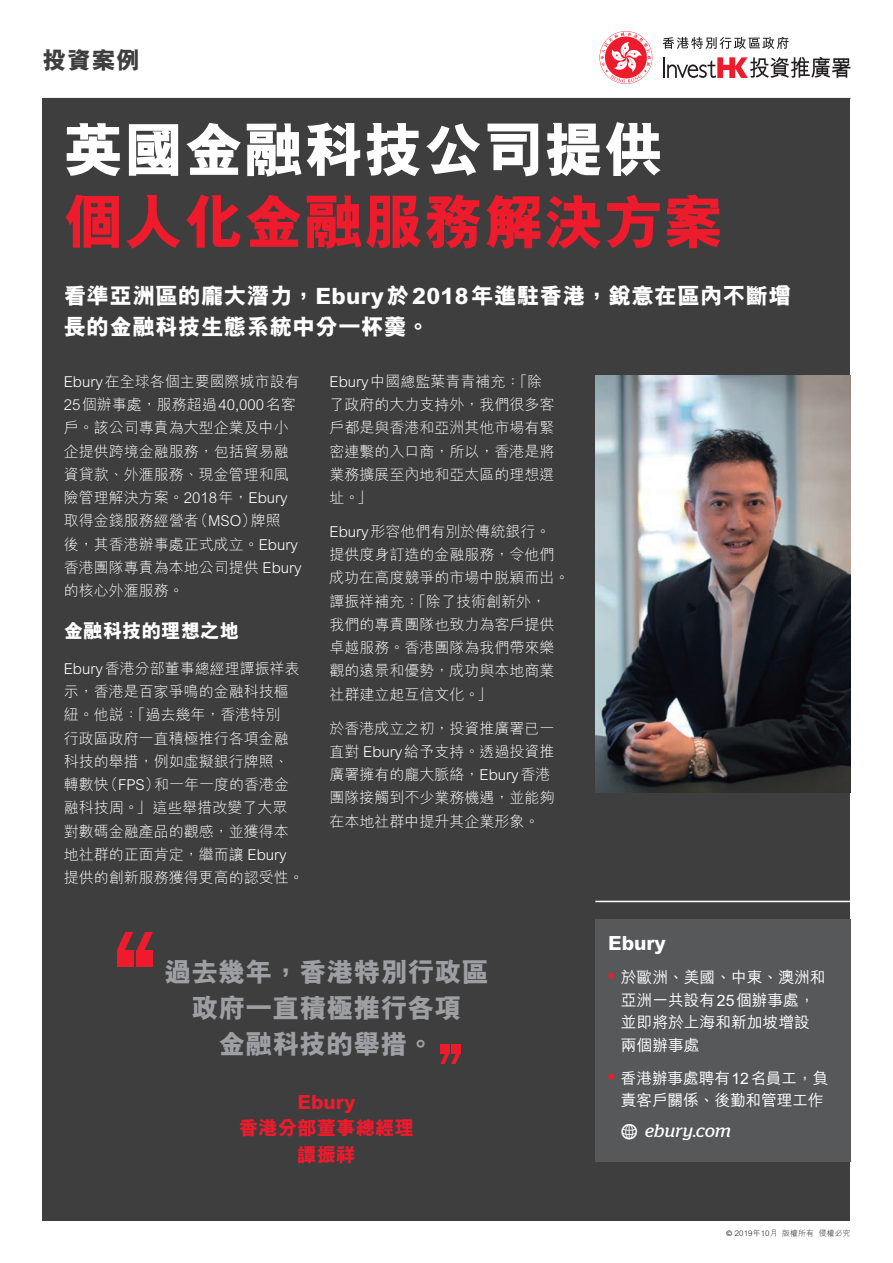
<style>
.page{position:relative;width:893px;height:1263px;background:#fff}
.page>*{position:absolute;margin:0;border:0;box-sizing:border-box;transform-origin:0 0}
.t1{font:800 60px "M Hei HK";color:#ee1b2d}
.t2{font:800 60px "M Hei HK";color:#fff}
.t3{font:800 27px/36px "M Hei HK";color:#9d9fa2;text-align:center}
.t4{font:800 24px "M Hei HK";color:#3e3e3f}
.t5{font:800 22.5px/31.5px "M Hei HK";letter-spacing:.015em;color:#fff}
.t6{font:800 19.5px/26.7px "M Hei HK";color:#ee1b2d;text-align:center}
.t7{font:800 19.5px "M Hei HK";color:#fff}
.t8{font:italic 18px "Stag";letter-spacing:.025em;color:#fff}
.t9{font:500 15.75px/22.5px "M Hei HK";color:#fff}
.t10{font:300 15px/23.2px "M Hei HK";color:#fff}
.t11{font:300 7.8px "M Hei HK";letter-spacing:.02em;color:#231f20}
.s1{font-family:"Modern Pictograms";font-style:normal;font-size:24px}
.s2{font-family:"Frutiger"}
</style>
<div class="page">
<svg style="left:662px;top:37px;width:127px;height:12px"></svg>
<svg style="left:600px;top:32px;width:51px;height:51px"></svg>
<hr style="left:663px;top:57px;width:2px;height:21px;background:#231f20">
<svg style="left:667px;top:57px;width:183px;height:21px"></svg>
<div style="left:43px;top:98px;width:807px;height:1122px;background:#3e3e3f"></div>
<div style="left:595px;top:919px;width:255px;height:243px;background:#57585a"></div>
<hr style="left:595px;top:901px;width:268px;height:1px;background:#fff">
<div style="left:117px;top:950px;width:16px;height:17px;background:#ee1b2d"></div>
<div style="left:137px;top:950px;width:16px;height:17px;background:#ee1b2d"></div>
<svg style="left:117px;top:932px;width:36px;height:18px"></svg>
<div style="left:451px;top:1045px;width:9px;height:9px;background:#ee1b2d"></div>
<div style="left:440px;top:1045px;width:9px;height:9px;background:#ee1b2d"></div>
<svg style="left:440px;top:1054px;width:20px;height:10px"></svg>
<img style="left:595px;top:376px;width:255px;height:416px">
<h3 class="t4" style="left:43px;top:44px;width:99px">投資案例</h3>
<h1 class="t2" style="left:64px;top:110px;width:601px">英國金融科技公司提供</h1>
<h1 class="t1" style="left:64px;top:182px;width:661px">個人化金融服務解決方案</h1>
<h3 class="t5" style="left:64px;top:280px;width:729px">看準亞洲區的龐大潛力，Ebury於2018年進駐香港，銳意在區內不斷增長的金融科技生態系統中分一杯羹。</h3>
<p class="t10" style="left:64px;top:369px;width:239px">Ebury在全球各個主要國際城市設有<br>25個辦事處，服務超過40,000名客戶。該公司專責為大型企業及中小企提供跨境金融服務，包括貿易融資貸款、外滙服務、現金管理和風險管理解決方案。2018年，Ebury取得金錢服務經營者（MSO）牌照<br>後，其香港辦事處正式成立。Ebury香港團隊專責為本地公司提供 Ebury的核心外滙服務。</p>
<h3 class="t7" style="left:64px;top:618px;width:177px">金融科技的理想之地</h3>
<p class="t10" style="left:64px;top:656px;width:241px">Ebury香港分部董事總經理譚振祥表示，香港是百家爭鳴的金融科技樞紐。他說：「過去幾年，香港特別<br>行政區政府一直積極推行各項金融科技的舉措，例如虛擬銀行牌照、轉數快（FPS）和一年一度的香港金融科技周。」這些舉措改變了大眾對數碼金融產品的觀感，並獲得本地社群的正面肯定，繼而讓 Ebury提供的創新服務獲得更高的認受性。</p>
<p class="t10" style="left:330px;top:369px;width:226px">Ebury中國總監葉青青補充：「除了政府的大力支持外，我們很多客戶都是與香港和亞洲其他市場有緊密連繫的入口商，所以，香港是將業務擴展至內地和亞太區的理想選址。」</p>
<p class="t10" style="left:330px;top:519px;width:241px">Ebury形容他們有別於傳統銀行。<br>提供度身訂造的金融服務，令他們成功在高度競爭的市場中脫穎而出。譚振祥補充：「除了技術創新外，<br>我們的專責團隊也致力為客戶提供卓越服務。香港團隊為我們帶來樂觀的遠景和優勢，成功與本地商業社群建立起互信文化。」</p>
<p class="t10" style="left:330px;top:716px;width:226px">於香港成立之初，投資推廣署已一直對 Ebury給予支持。透過投資推廣署擁有的龐大脈絡，Ebury香港團隊接觸到不少業務機遇，並能夠在本地社群中提升其企業形象。</p>
<h2 class="t3" style="left:164px;top:954px;width:325px">過去幾年，香港特別行政區政府一直積極推行各項<br>金融科技的舉措。</h2>
<h3 class="t6" style="left:239px;top:1088px;width:177px">Ebury<br>香港分部董事總經理譚振祥</h3>
<h3 class="t7" style="left:608px;top:930px;width:59px">Ebury</h3>
<p class="t9" style="left:621px;top:965px;width:206px;text-indent:-13px"><sup>■</sup> 於歐洲、美國、中東、澳洲和亞洲一共設有25個辦事處，並即將於上海和新加坡增設兩個辦事處</p>
<p class="t9" style="left:608px;top:1065px;width:222px;text-align:center"><sup>■</sup> 香港辦事處聘有12名員工，負責客戶關係、後勤和管理工作</p>
<p class="t8" style="left:620px;top:1120px;width:112px"><span class="s1">w</span> ebury.com</p>
<p class="t11" style="left:726px;top:1227px;width:126px"><span class="s2">©</span> 2019年10月 版權所有 侵權必究</p>
</div>
